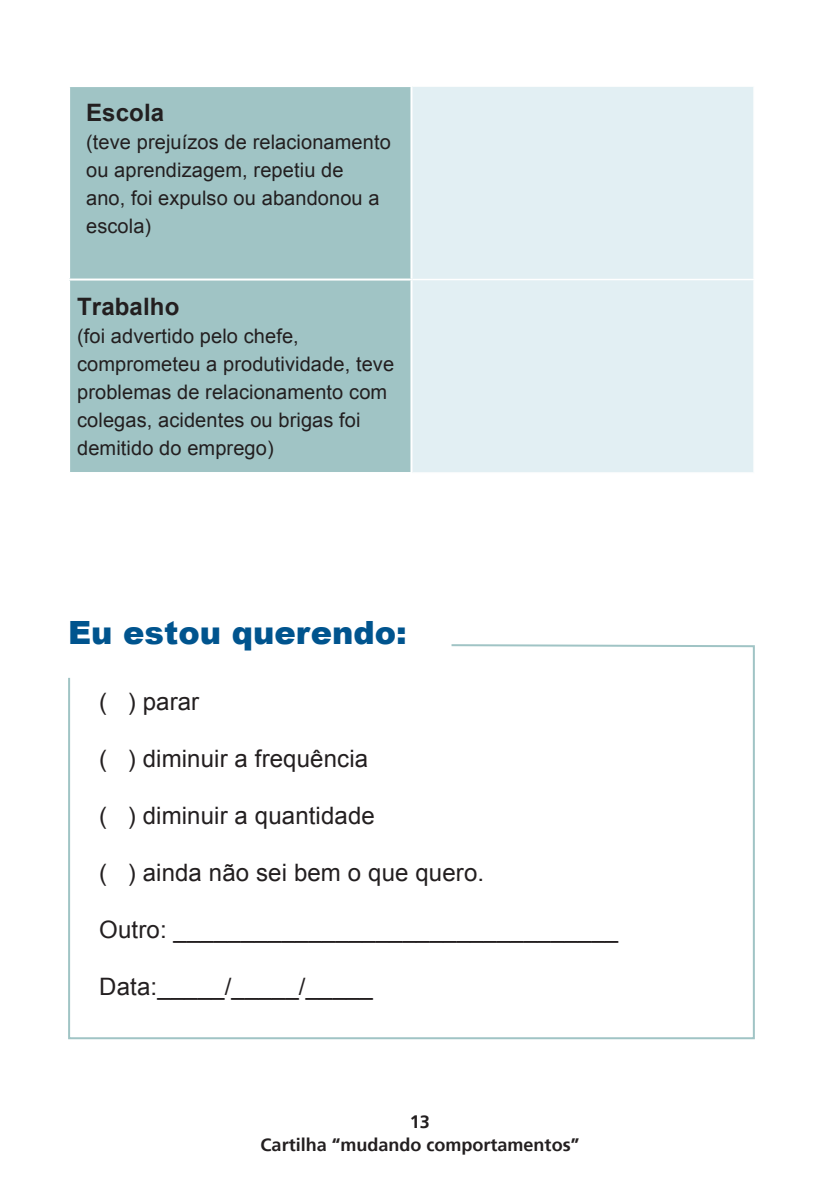
<style>
.page{position:relative;width:840px;height:1191px;background:#fff}
.page>*{position:absolute;margin:0;border:0;box-sizing:border-box;transform-origin:0 0}
.Titulo_2{font:900 32px "Arial";color:#00548e}
.Texto_Normal{font:24px "Arial";letter-spacing:.005em;color:#231f20}
.Texto_Normal-2{font:700 24px "Arial";letter-spacing:.005em;color:#231f20}
.Texto_Normal-3{font:20px/28px "Arial";letter-spacing:.005em;color:#231f20}
.t1{font:700 18px "Frutiger 65";color:#231f20}
</style>
<div class="page">
<svg style="left:68px;top:644px;width:687px;height:396px"></svg>
<div style="left:70px;top:87px;width:340px;height:385px;background:#a0c4c5"></div>
<div style="left:412px;top:87px;width:341px;height:385px;background:#e2eff3"></div>
<hr style="left:68px;top:278px;width:344px;height:2px;background:#fff">
<hr style="left:412px;top:279px;width:342px;height:1px;background:#fff">
<p class="Texto_Normal-2" style="left:86px;top:96px;width:79px">Escola</p>
<p class="Texto_Normal-3" style="left:86px;top:128px;width:306px">(teve prejuízos de relacionamento ou aprendizagem, repetiu de<br>ano, foi expulso ou abandonou a escola)</p>
<p class="Texto_Normal-2" style="left:77px;top:290px;width:104px">Trabalho</p>
<p class="Texto_Normal-3" style="left:77px;top:322px;width:318px">(foi advertido pelo chefe, comprometeu a produtividade, teve problemas de relacionamento com colegas, acidentes ou brigas foi demitido do emprego)</p>
<p class="Titulo_2" style="left:68px;top:609px;width:340px">Eu estou querendo:</p>
<p class="Texto_Normal" style="left:99px;top:686px;width:101px">( ) parar</p>
<p class="Texto_Normal" style="left:99px;top:743px;width:270px">( ) diminuir a frequência</p>
<p class="Texto_Normal" style="left:99px;top:800px;width:277px">( ) diminuir a quantidade</p>
<p class="Texto_Normal" style="left:99px;top:857px;width:386px">( ) ainda não sei bem o que quero.</p>
<p class="Texto_Normal" style="left:99px;top:914px;width:520px">Outro: _________________________________</p>
<p class="Texto_Normal" style="left:99px;top:971px;width:275px">Data:_____/_____/_____</p>
<p class="t1" style="left:410px;top:1111px;width:22px">13</p>
<p class="t1" style="left:260px;top:1134px;width:320px">Cartilha “mudando comportamentos”</p>
</div>
